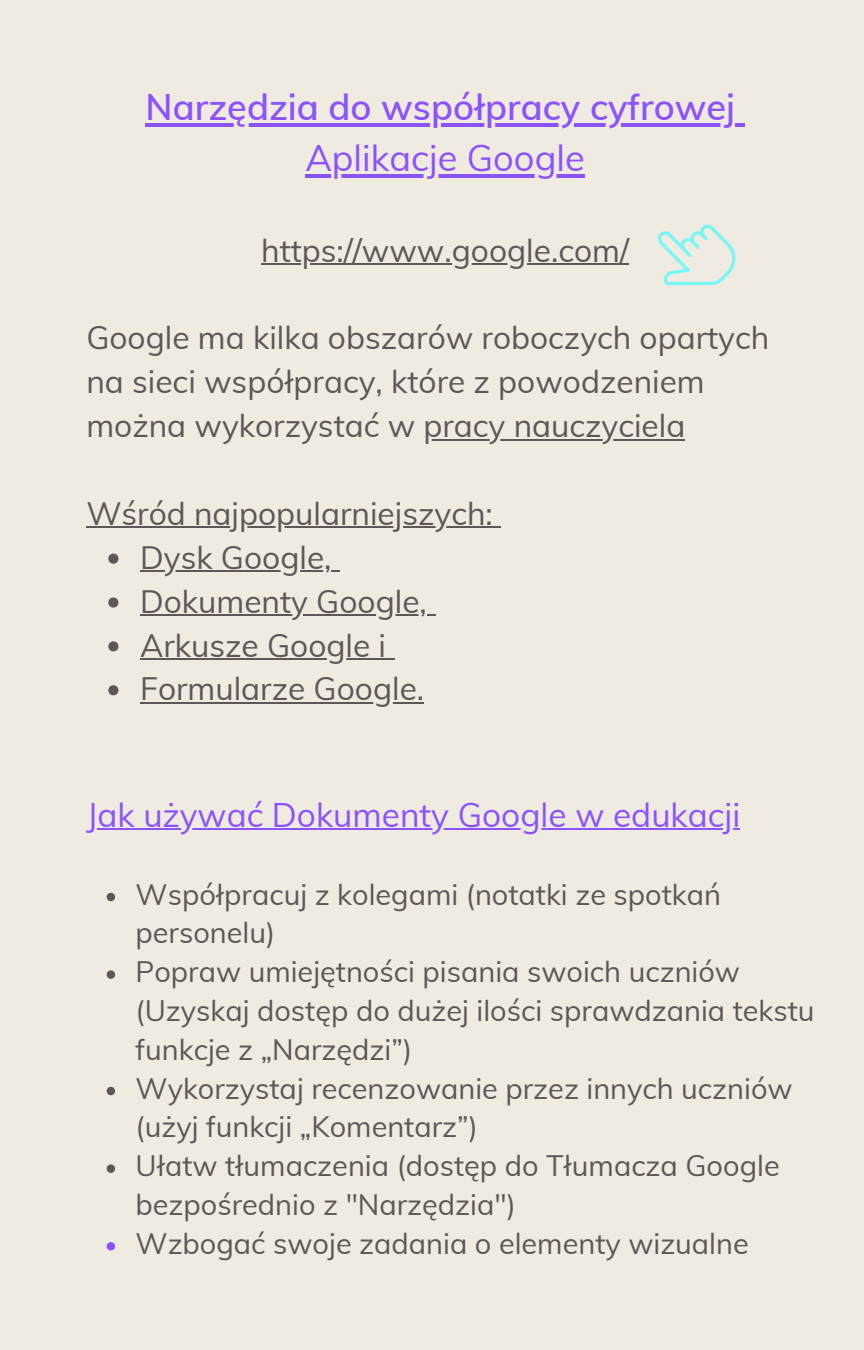
<style>
.page{position:relative;width:864px;height:1350px;background:#f0ebe1}
.page>*{position:absolute;margin:0;border:0;box-sizing:border-box;transform-origin:0 0}
.t1{font:600 36.23px "Muli";color:#8c52ff}
.t2{font:36.23px "Muli";color:#8c52ff}
.t3{font:33.3px "Muli";color:#8c52ff}
.t4{font:31.72px/43.9px "Muli";color:#5e5657}
.t5{font:28.8px/38.7px "Muli";color:#5e5657}
</style>
<div class="page">
<svg style="left:108px;top:554px;width:10px;height:10px"></svg>
<hr style="left:140px;top:570px;width:192px;height:2px;background:#5e5657">
<svg style="left:332px;top:570px;width:8px;height:2px"></svg>
<svg style="left:108px;top:597px;width:10px;height:11px"></svg>
<hr style="left:140px;top:614px;width:287px;height:2px;background:#5e5657">
<svg style="left:427px;top:614px;width:8px;height:2px"></svg>
<svg style="left:108px;top:641px;width:10px;height:10px"></svg>
<hr style="left:140px;top:658px;width:246px;height:2px;background:#5e5657">
<svg style="left:386px;top:658px;width:8px;height:2px"></svg>
<svg style="left:108px;top:685px;width:10px;height:10px"></svg>
<hr style="left:140px;top:702px;width:284px;height:2px;background:#5e5657">
<hr style="left:146px;top:123px;width:589px;height:4px;background:#8c52ff">
<hr style="left:735px;top:123px;width:10px;height:4px;background:#8c52ff">
<hr style="left:305px;top:174px;width:280px;height:3px;background:#8c52ff">
<hr style="left:261px;top:263px;width:368px;height:2px;background:#5e5657">
<hr style="left:423px;top:439px;width:262px;height:2px;background:#5e5657">
<hr style="left:86px;top:527px;width:81px;height:1px;background:#5e5657">
<hr style="left:167px;top:527px;width:326px;height:1px;background:#5e5657">
<svg style="left:658px;top:224px;width:77px;height:61px"></svg>
<svg style="left:107px;top:893px;width:8px;height:8px"></svg>
<svg style="left:107px;top:970px;width:8px;height:9px"></svg>
<svg style="left:107px;top:1087px;width:8px;height:8px"></svg>
<svg style="left:107px;top:1164px;width:8px;height:9px"></svg>
<svg style="left:107px;top:1242px;width:8px;height:9px"></svg>
<hr style="left:97px;top:829px;width:643px;height:1px;background:#8c52ff">
<p class="t1" style="left:146px;top:84px;width:591px">Narzędzia do współpracy cyfrowej</p>
<p class="t2" style="left:305px;top:134px;width:281px">Aplikacje Google</p>
<p class="t4" style="left:261px;top:228px;width:369px">https://www.google.com/</p>
<p class="t4" style="left:86px;top:315px;width:684px">Google ma kilka obszarów roboczych opartych na sieci współpracy, które z powodzeniem można wykorzystać w pracy nauczyciela</p>
<p class="t4" style="left:86px;top:491px;width:408px">Wśród najpopularniejszych:</p>
<p class="t4" style="left:140px;top:535px;width:288px">Dysk Google,<br>Dokumenty Google,<br>Arkusze Google i<br>Formularze Google.</p>
<p class="t3" style="left:86px;top:793px;width:655px">Jak używać Dokumenty Google w edukacji</p>
<p class="t5" style="left:136px;top:874px;width:681px">Współpracuj z kolegami (notatki ze spotkań personelu)<br>Popraw umiejętności pisania swoich uczniów (Uzyskaj dostęp do dużej ilości sprawdzania tekstu funkcje z „Narzędzi”)<br>Wykorzystaj recenzowanie przez innych uczniów (użyj funkcji „Komentarz”)<br>Ułatw tłumaczenia (dostęp do Tłumacza Google bezpośrednio z "Narzędzia")<br>Wzbogać swoje zadania o elementy wizualne</p>
</div>
